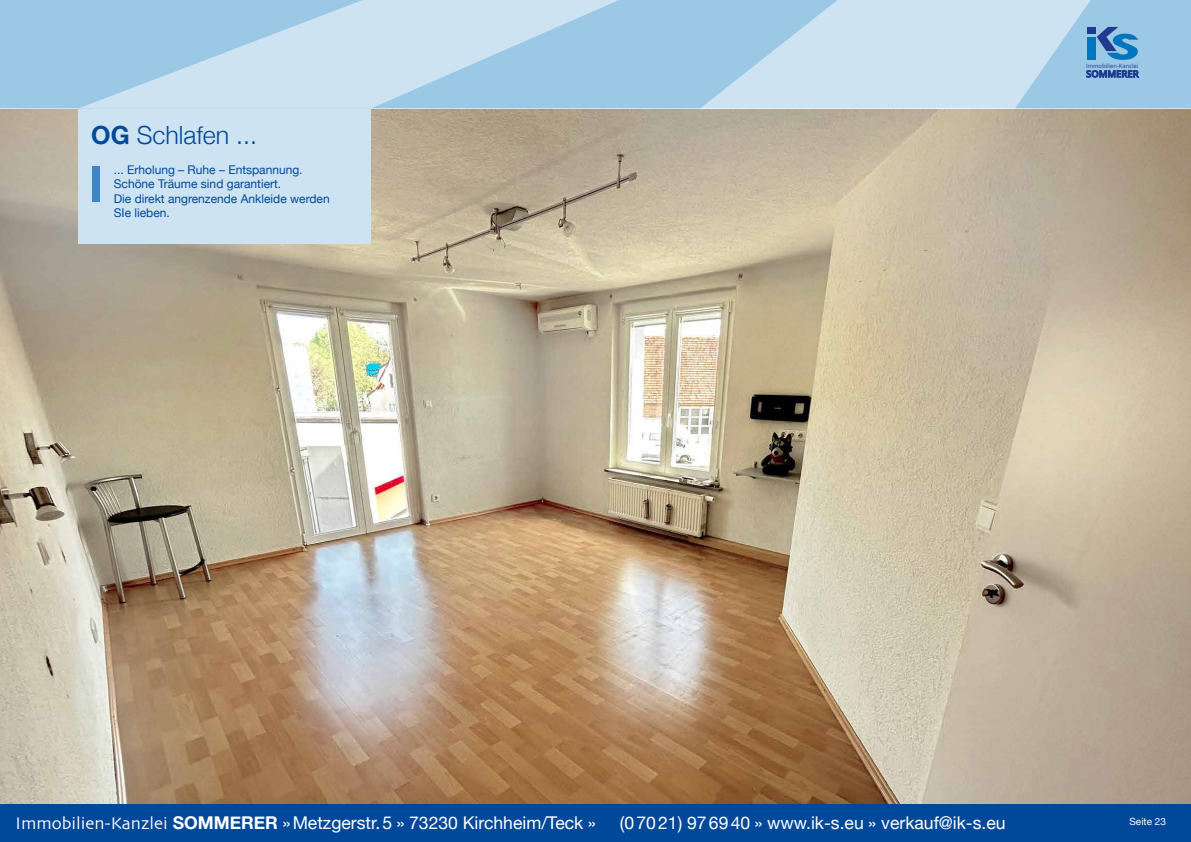
<style>
.page{position:relative;width:1191px;height:842px;background:#fff}
.page>*{position:absolute;margin:0;border:0;box-sizing:border-box;transform-origin:0 0}
.t1{font:300 25px "Helvetica Neue";color:#00489a}
.t2{font:17.6px "Helvetica Neue";color:#fff}
.t3{font:12px/14px "Helvetica Neue";color:#00489a}
.t4{font:10px "Helvetica Neue";color:#fff}
.t5{font:600 9.4px "Open Sans";color:#213a8f}
.t6{font:5.8px "Open Sans";color:#213a8f}
.s1{font-weight:700}
.s2{font-family:"Skia"}
</style>
<div class="page">
<div style="left:0;top:804px;width:1191px;height:38px;background:#00489a"></div>
<img style="left:0;top:109px;width:1191px;height:694px">
<div style="left:0;top:0;width:78px;height:108px;background:#9ac8e5"></div>
<svg style="left:78px;top:0;width:292px;height:108px;background:#b3d5eb"></svg>
<svg style="left:370px;top:0;width:330px;height:108px;background:#add2e9"></svg>
<svg style="left:700px;top:0;width:315px;height:108px;background:#c1ddef"></svg>
<div style="left:78px;top:108px;width:292px;height:135px;background:#cde3f2"></div>
<div style="left:93px;top:166px;width:7px;height:36px;background:#4185c6"></div>
<svg style="left:1015px;top:0;width:176px;height:108px;background:#9dc8e5"></svg>
<h1 class="t1" style="left:91px;top:115px;width:167px"><span class="s1">OG</span> Schlafen ...</h1>
<p class="t3" style="left:114px;top:164px;width:217px">... Erholung – Ruhe – Entspannung.<br>Schöne Träume sind garantiert.<br>Die direkt angrenzende Ankleide werden<br>SIe lieben.</p>
<p class="t6" style="left:1086px;top:61px;width:54px">Immobilien-Kanzlei</p>
<p class="t5" style="left:1086px;top:67px;width:54px">SOMMERER</p>
<p class="t2" style="left:16px;top:810px;width:582px"><span class="s2">Immobilien-Kanzlei</span> <span class="s1">SOMMERER</span> »Metzgerstr.5 » 73230 Kirchheim/Teck »</p>
<p class="t2" style="left:620px;top:810px;width:387px">(07021) 976940 » www.ik-s.eu » verkauf@ik-s.eu</p>
<p class="t4" style="left:1129px;top:814px;width:38px">Seite 23</p>
</div>
